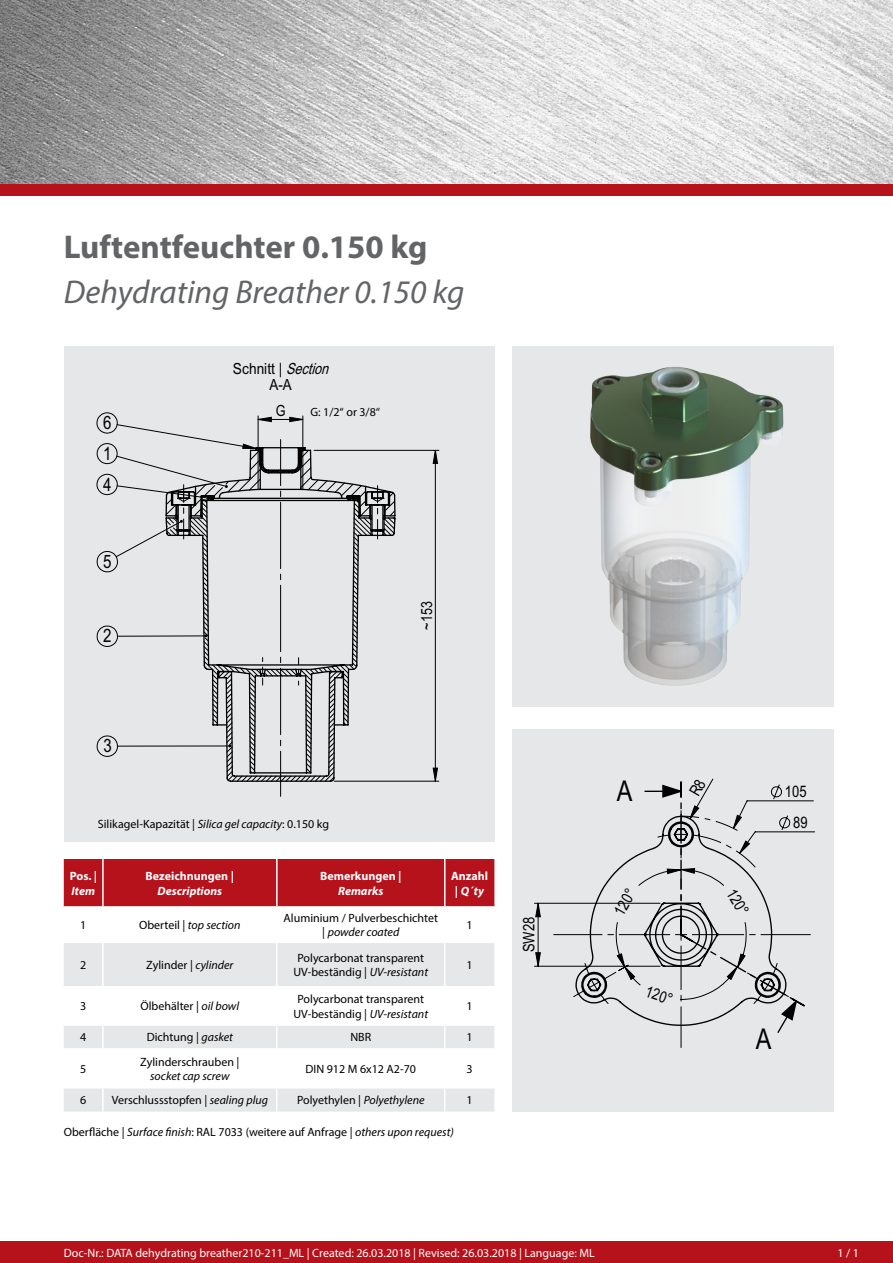
<style>
.page{position:relative;width:893px;height:1263px;background:#fff}
.page>*{position:absolute;margin:0;border:0;box-sizing:border-box;transform-origin:0 0}
.t1{font:italic 33px "Myriad Pro";color:#636466}
.t2{font:700 33px "Myriad Pro";color:#636466}
.t3{font:28.65px "Arial Narrow";color:#000}
.t4{font:18.45px/30.8px "Arial Narrow";color:#000;text-align:justify}
.t5{font:15.9px "Arial Narrow";color:#000}
.t6{font:15.3px/15.3px "Arial Narrow";color:#000;text-align:center;scale:1.09 1}
.t7{font:15.3px "Arial Narrow";color:#000}
.t8{font:12px/14.4px "Myriad Pro";color:#000;text-align:center}
.t9{font:12px "Myriad Pro";color:#fff}
.t10{font:700 12px/14.4px "Myriad Pro";color:#fff;text-align:center}
.t11{font:italic 12px "Myriad Pro";color:#000}
.t12{font:italic 700 12px/14.4px "Myriad Pro";color:#fff}
.s1{font-style:italic}
.s2{font-style:normal}
</style>
<div class="page">
<img style="left:0;top:0;width:893px;height:184px">
<div style="left:0;top:1242px;width:893px;height:21px;background:#b5121b"></div>
<div style="left:0;top:184px;width:893px;height:12px;background:#b5121b"></div>
<div style="left:64px;top:346px;width:430px;height:496px;background:#e6e7e8"></div>
<div style="left:512px;top:346px;width:321px;height:360px;background:#e6e7e8"></div>
<div style="left:512px;top:729px;width:321px;height:383px;background:#e6e7e8"></div>
<div style="left:64px;top:859px;width:430px;height:47px;background:#b5121b"></div>
<div style="left:64px;top:943px;width:430px;height:168px;background:#e6e7e8"></div>
<svg style="left:64px;top:987px;width:430px;height:100px"></svg>
<hr style="left:102px;top:859px;width:2px;height:47px;background:#fff">
<hr style="left:276px;top:859px;width:2px;height:47px;background:#fff">
<hr style="left:444px;top:859px;width:2px;height:47px;background:#fff">
<hr style="left:102px;top:943px;width:2px;height:43px;background:#fff">
<hr style="left:276px;top:943px;width:2px;height:43px;background:#fff">
<hr style="left:444px;top:943px;width:2px;height:43px;background:#fff">
<hr style="left:64px;top:986px;width:40px;height:1px;background:#fff">
<hr style="left:102px;top:987px;width:2px;height:37px;background:#fff">
<hr style="left:276px;top:986px;width:169px;height:1px;background:#fff">
<hr style="left:276px;top:987px;width:2px;height:37px;background:#fff">
<hr style="left:445px;top:986px;width:49px;height:1px;background:#fff">
<hr style="left:444px;top:987px;width:2px;height:37px;background:#fff">
<hr style="left:64px;top:1024px;width:40px;height:2px;background:#fff">
<hr style="left:102px;top:1026px;width:2px;height:22px;background:#fff">
<hr style="left:276px;top:1024px;width:169px;height:2px;background:#fff">
<hr style="left:276px;top:1026px;width:2px;height:22px;background:#fff">
<hr style="left:445px;top:1024px;width:49px;height:2px;background:#fff">
<hr style="left:444px;top:1026px;width:2px;height:22px;background:#fff">
<hr style="left:64px;top:1048px;width:40px;height:1px;background:#fff">
<hr style="left:102px;top:1049px;width:2px;height:38px;background:#fff">
<hr style="left:276px;top:1048px;width:169px;height:1px;background:#fff">
<hr style="left:276px;top:1049px;width:2px;height:38px;background:#fff">
<hr style="left:445px;top:1048px;width:49px;height:1px;background:#fff">
<hr style="left:444px;top:1049px;width:2px;height:38px;background:#fff">
<hr style="left:102px;top:1088px;width:2px;height:23px;background:#fff">
<hr style="left:276px;top:1088px;width:2px;height:23px;background:#fff">
<hr style="left:444px;top:1088px;width:2px;height:23px;background:#fff">
<hr style="left:104px;top:986px;width:172px;height:1px;background:#fff">
<hr style="left:104px;top:1024px;width:172px;height:2px;background:#fff">
<hr style="left:104px;top:1048px;width:172px;height:1px;background:#fff">
<hr style="left:64px;top:1087px;width:40px;height:1px;background:#fff">
<hr style="left:276px;top:1087px;width:169px;height:1px;background:#fff">
<hr style="left:445px;top:1087px;width:49px;height:1px;background:#fff">
<hr style="left:104px;top:1087px;width:172px;height:1px;background:#fff">
<img style="left:590px;top:367px;width:194px;height:319px">
<svg style="left:97px;top:412px;width:341px;height:369px"></svg>
<svg style="left:115px;top:424px;width:142px;height:323px"></svg>
<hr style="left:258px;top:416px;width:1px;height:31px;background:#000">
<hr style="left:303px;top:416px;width:1px;height:31px;background:#000">
<hr style="left:314px;top:450px;width:125px;height:1px;background:#000">
<hr style="left:334px;top:781px;width:105px;height:1px;background:#000">
<svg style="left:258px;top:417px;width:45px;height:5px"></svg>
<svg style="left:433px;top:450px;width:4px;height:331px"></svg>
<svg style="left:165px;top:446px;width:231px;height:336px"></svg>
<svg style="left:172px;top:439px;width:217px;height:357px"></svg>
<svg style="left:535px;top:778px;width:275px;height:269px"></svg>
<h1 class="t2" style="left:64px;top:225px;width:365px">Luftentfeuchter 0.150 kg</h1>
<h1 class="t1" style="left:64px;top:272px;width:402px">Dehydrating Breather 0.150 kg</h1>
<h3 class="t4" style="left:103px;top:406px;width:10px">6<br>1<br>4</h3>
<h3 class="t4" style="left:103px;top:545px;width:10px">5</h3>
<h3 class="t4" style="left:103px;top:620px;width:10px">2</h3>
<p class="t6" style="left:233px;top:361px;width:94px">S c h n i t t | <span class="s1">Section<br></span>A-A</p>
<p class="t7" style="left:276px;top:399px;width:11px">G</p>
<p class="t8" style="left:310px;top:404px;width:71px">G: 1/2“ or 3/8“</p>
<p class="t7" style="left:415px;top:630px;width:30px;rotate:-90deg">~153</p>
<h3 class="t4" style="left:103px;top:729px;width:10px">3</h3>
<p class="t8" style="left:98px;top:817px;width:233px">Silikagel-Kapazität | <span class="s1">Silica gel capacity</span>: 0.150 kg</p>
<p class="t12" style="left:70px;top:869px;width:28px"><span class="s2">Pos.</span> |<br>Item</p>
<p class="t10" style="left:146px;top:869px;width:90px">Bezeichnungen |</p>
<p class="t12" style="left:158px;top:883px;width:66px">Descriptions</p>
<p class="t10" style="left:320px;top:869px;width:83px">Bemerkungen |</p>
<p class="t12" style="left:338px;top:883px;width:47px">Remarks</p>
<p class="t10" style="left:451px;top:869px;width:39px">Anzahl | <span class="s1">Q´ty</span></p>
<p class="t8" style="left:80px;top:918px;width:8px">1</p>
<p class="t11" style="left:139px;top:918px;width:103px"><span class="s2">Oberteil |</span> top section</p>
<p class="t8" style="left:284px;top:910px;width:156px">Aluminium / Pulverbeschichtet | <span class="s1">powder coated</span></p>
<p class="t8" style="left:466px;top:918px;width:8px">1</p>
<p class="t8" style="left:80px;top:958px;width:8px">2</p>
<p class="t8" style="left:146px;top:958px;width:89px">Zylinder | <span class="s1">cylinder</span></p>
<p class="t8" style="left:293px;top:950px;width:136px">Polycarbonat transparent<br>UV-beständig | <span class="s1">UV-resistant</span></p>
<p class="t8" style="left:466px;top:958px;width:8px">1</p>
<p class="t8" style="left:80px;top:999px;width:8px">3</p>
<p class="t8" style="left:141px;top:999px;width:100px">Ölbehälter | <span class="s1">oil bowl</span></p>
<p class="t8" style="left:293px;top:992px;width:136px">Polycarbonat transparent<br>UV-beständig | <span class="s1">UV-resistant</span></p>
<p class="t8" style="left:466px;top:999px;width:8px">1</p>
<p class="t8" style="left:80px;top:1030px;width:8px">4</p>
<p class="t8" style="left:147px;top:1030px;width:88px">Dichtung | <span class="s1">gasket</span></p>
<p class="t8" style="left:350px;top:1030px;width:22px">NBR</p>
<p class="t8" style="left:466px;top:1030px;width:8px">1</p>
<p class="t8" style="left:80px;top:1061px;width:8px">5</p>
<p class="t8" style="left:140px;top:1054px;width:101px">Zylinderschrauben |</p>
<p class="t11" style="left:150px;top:1068px;width:81px">socket cap screw</p>
<p class="t8" style="left:306px;top:1061px;width:112px">DIN 912 M 6x12 A2-70</p>
<p class="t8" style="left:466px;top:1061px;width:8px">3</p>
<p class="t8" style="left:80px;top:1093px;width:8px">6</p>
<p class="t8" style="left:112px;top:1093px;width:158px">Verschlussstopfen | <span class="s1">sealing plug</span></p>
<p class="t8" style="left:297px;top:1093px;width:129px">Polyethylen | <span class="s1">Polyethylene</span></p>
<p class="t8" style="left:466px;top:1093px;width:8px">1</p>
<p class="t8" style="left:64px;top:1124px;width:392px">Oberfläche | <span class="s1">Surface finish</span>: RAL 7033 (weitere auf Anfrage | <span class="s1">others upon request)</span></p>
<h3 class="t5" style="left:517px;top:952px;width:37px;rotate:-90deg">SW28</h3>
<h2 class="t3" style="left:617px;top:770px;width:17px">A</h2>
<h3 class="t5" style="left:608px;top:908px;width:30px;rotate:-60deg">120°</h3>
<h3 class="t5" style="left:650px;top:980px;width:30px;rotate:20deg">120°</h3>
<h3 class="t5" style="left:741px;top:884px;width:30px;rotate:60deg">120°</h3>
<h3 class="t5" style="left:785px;top:780px;width:23px">105</h3>
<h3 class="t5" style="left:793px;top:811px;width:16px">89</h3>
<h2 class="t3" style="left:756px;top:1018px;width:17px">A</h2>
<p class="t9" style="left:64px;top:1245px;width:532px">Doc-Nr.: DATA dehydrating breather210-211_ML | Created: 26.03.2018 | Revised: 26.03.2018 | Language: ML</p>
<p class="t9" style="left:837px;top:1245px;width:23px">1 / 1</p>
</div>
